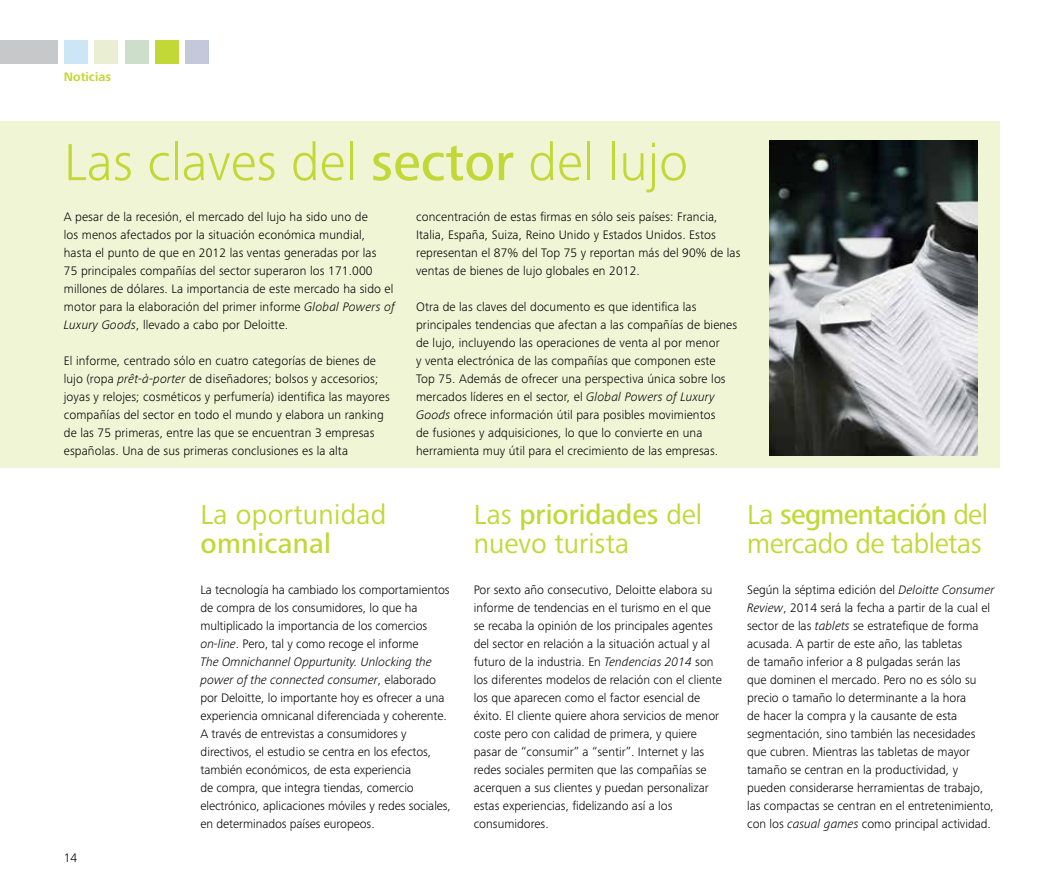
<style>
.page{position:relative;width:1063px;height:893px;background:#fff}
.page>*{position:absolute;margin:0;border:0;box-sizing:border-box;transform-origin:0 0}
.t1{font:300 54px "Frutiger Next Pro";color:#c1d837}
.t2{font:28.5px/28.5px "Frutiger Next Pro";color:#c1d837}
.t3{font:500 28.5px "Frutiger Next Pro";letter-spacing:.01em;color:#c1d837}
.t4{font:300 12.75px/18px "Frutiger Next Pro";color:#000}
.t5{font:700 12.75px "Frutiger Next Pro";color:#c1d837}
.s1{font-weight:500}
.s2{font-style:italic}
</style>
<div class="page">
<div style="left:64px;top:40px;width:24px;height:24px;background:#cde6f6"></div>
<div style="left:0;top:40px;width:57px;height:24px;background:#c7c8ca"></div>
<div style="left:94px;top:40px;width:24px;height:24px;background:#eaefd3"></div>
<div style="left:125px;top:40px;width:24px;height:24px;background:#cddfca"></div>
<div style="left:155px;top:40px;width:24px;height:24px;background:#c1d837"></div>
<div style="left:185px;top:40px;width:24px;height:24px;background:#c5c7da"></div>
<div style="left:0;top:122px;width:999px;height:346px;background:#f0f5d6"></div>
<img style="left:769px;top:141px;width:208px;height:314px">
<p class="t5" style="left:64px;top:70px;width:49px">Noticias</p>
<h1 class="t1" style="left:64px;top:131px;width:626px">Las claves del <span class="s1">sector</span> del lujo</h1>
<p class="t4" style="left:64px;top:208px;width:332px">A pesar de la recesión, el mercado del lujo ha sido uno de<br>los menos afectados por la situación económica mundial, hasta el punto de que en 2012 las ventas generadas por las<br>75 principales compañías del sector superaron los 171.000 millones de dólares. La importancia de este mercado ha sido el motor para la elaboración del primer informe <span class="s2">Global Powers of Luxury Goods</span>, llevado a cabo por Deloitte.</p>
<p class="t4" style="left:64px;top:352px;width:327px">El informe, centrado sólo en cuatro categorías de bienes de lujo (ropa <span class="s2">prêt-à-porter</span> de diseñadores; bolsos y accesorios; joyas y relojes; cosméticos y perfumería) identifica las mayores compañías del sector en todo el mundo y elabora un ranking de las 75 primeras, entre las que se encuentran 3 empresas españolas. Una de sus primeras conclusiones es la alta</p>
<h2 class="t2" style="left:200px;top:501px;width:187px">La oportunidad</h2>
<h2 class="t3" style="left:200px;top:527px;width:132px">omnicanal</h2>
<p class="t4" style="left:416px;top:208px;width:326px">concentración de estas firmas en sólo seis países: Francia, Italia, España, Suiza, Reino Unido y Estados Unidos. Estos representan el 87% del Top 75 y reportan más del 90% de las ventas de bienes de lujo globales en 2012.</p>
<p class="t4" style="left:416px;top:298px;width:323px">Otra de las claves del documento es que identifica las principales tendencias que afectan a las compañías de bienes de lujo, incluyendo las operaciones de venta al por menor<br>y venta electrónica de las compañías que componen este Top 75. Además de ofrecer una perspectiva única sobre los mercados líderes en el sector, el <span class="s2">Global Powers of Luxury Goods</span> ofrece información útil para posibles movimientos<br>de fusiones y adquisiciones, lo que lo convierte en una herramienta muy útil para el crecimiento de las empresas.</p>
<h2 class="t2" style="left:474px;top:501px;width:230px">Las <span class="s1">prioridades</span> del nuevo turista</h2>
<h2 class="t2" style="left:747px;top:501px;width:242px">La <span class="s1">segmentación</span> del mercado de tabletas</h2>
<p class="t4" style="left:64px;top:849px;width:15px">14</p>
<p class="t4" style="left:200px;top:581px;width:252px">La tecnología ha cambiado los comportamientos de compra de los consumidores, lo que ha multiplicado la importancia de los comercios <span class="s2">on-line</span>. Pero, tal y como recoge el informe<br><span class="s2">The Omnichannel Oppurtunity. Unlocking the power of the connected consumer</span>, elaborado por Deloitte, lo importante hoy es ofrecer a una experiencia omnicanal diferenciada y coherente.<br>A través de entrevistas a consumidores y directivos, el estudio se centra en los efectos, también económicos, de esta experiencia<br>de compra, que integra tiendas, comercio electrónico, aplicaciones móviles y redes sociales, en determinados países europeos.</p>
<p class="t4" style="left:474px;top:581px;width:250px">Por sexto año consecutivo, Deloitte elabora su informe de tendencias en el turismo en el que se recaba la opinión de los principales agentes del sector en relación a la situación actual y al futuro de la industria. En <span class="s2">Tendencias 2014</span> son los diferentes modelos de relación con el cliente los que aparecen como el factor esencial de éxito. El cliente quiere ahora servicios de menor coste pero con calidad de primera, y quiere pasar de “consumir” a “sentir”. Internet y las redes sociales permiten que las compañías se acerquen a sus clientes y puedan personalizar estas experiencias, fidelizando así a los consumidores.</p>
<p class="t4" style="left:747px;top:581px;width:249px">Según la séptima edición del <span class="s2">Deloitte Consumer Review</span>, 2014 será la fecha a partir de la cual el sector de las <span class="s2">tablets</span> se estratefique de forma acusada. A partir de este año, las tabletas<br>de tamaño inferior a 8 pulgadas serán las<br>que dominen el mercado. Pero no es sólo su precio o tamaño lo determinante a la hora<br>de hacer la compra y la causante de esta segmentación, sino también las necesidades que cubren. Mientras las tabletas de mayor tamaño se centran en la productividad, y pueden considerarse herramientas de trabajo, las compactas se centran en el entretenimiento, con los <span class="s2">casual games</span> como principal actividad.</p>
</div>
